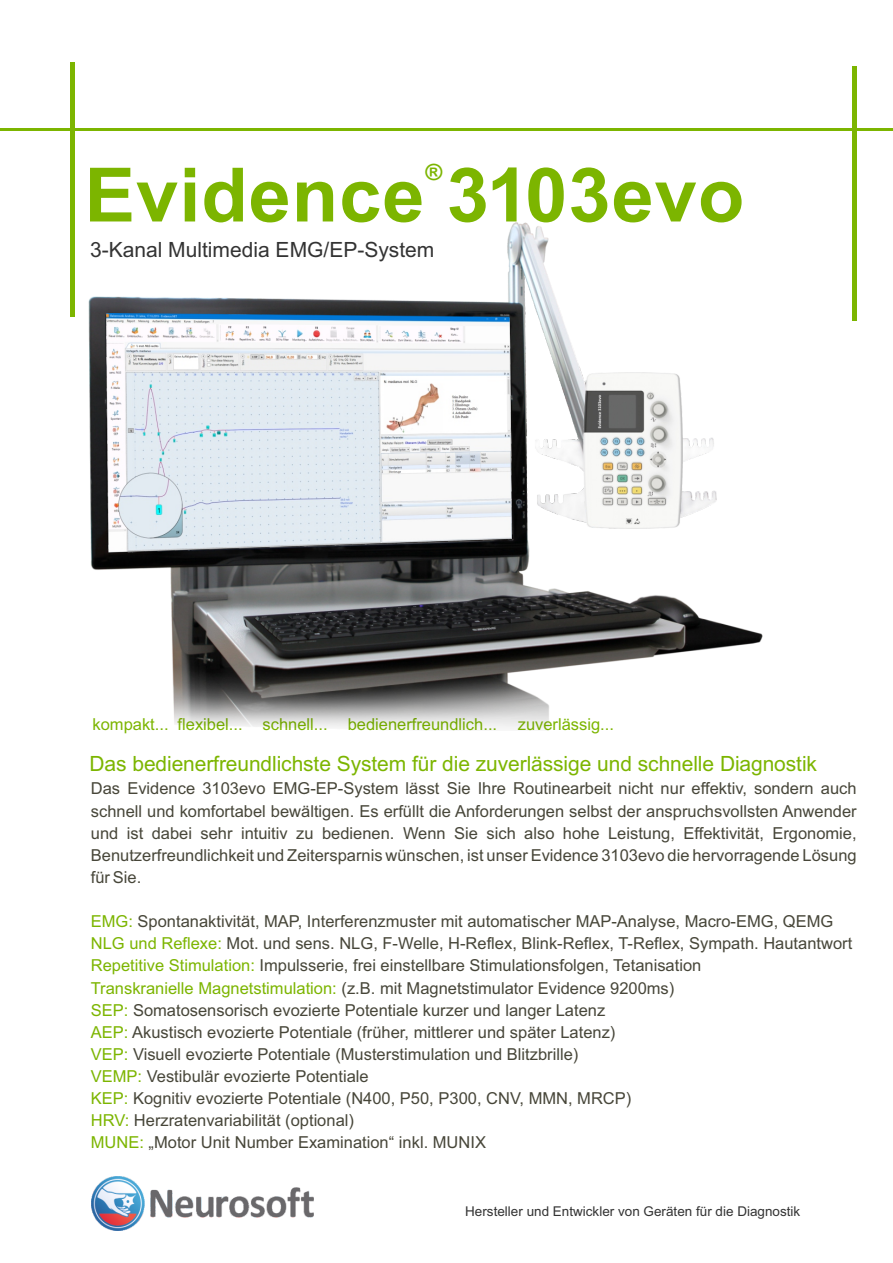
<style>
.page{position:relative;width:893px;height:1263px;background:#fff}
.page>*{position:absolute;margin:0;border:0;box-sizing:border-box;transform-origin:0 0}
.t1{font:700 75px "Arial";letter-spacing:.01em;color:#7cb500}
.t2{font:700 22.5px "Arial";color:#7cb500}
.t3{font:21px "Arial";letter-spacing:-.005em;color:#7cb500}
.t4{font:21px "Arial";color:#333}
.t5{font:16.5px/22px "Arial";color:#474639;text-align:justify}
.t6{font:16.5px "Arial";color:#7cb500}
.t7{font:13.5px "Arial";color:#333}
.s1{color:#7cb500}
</style>
<div class="page">
<div style="left:70px;top:62px;width:5px;height:255px;background:#7cb500"></div>
<hr style="left:853px;top:66px;width:4px;height:255px;background:#7cb500">
<hr style="left:0;top:128px;width:893px;height:2px;background:#7cb500">
<img style="left:92px;top:1177px;width:222px;height:53px">
<img style="left:88px;top:222px;width:674px;height:507px">
<img style="left:583px;top:372px;width:99px;height:157px">
<img style="left:107px;top:314px;width:405px;height:239px">
<h2 class="t2" style="left:425px;top:163px;width:18px">®</h2>
<h1 class="t1" style="left:84px;top:167px;width:661px">Evidence 3103evo</h1>
<p class="t4" style="left:90px;top:242px;width:346px">3-Kanal Multimedia EMG/EP-System</p>
<p class="t6" style="left:93px;top:718px;width:523px">kompakt... flexibel... schnell... bedienerfreundlich... zuverlässig...</p>
<p class="t3" style="left:90px;top:756px;width:729px">Das bedienerfreundlichste System für die zuverlässige und schnelle Diagnostik</p>
<p class="t5" style="left:91px;top:779px;width:767px">Das Evidence 3103evo EMG-EP-System lässt Sie Ihre Routinearbeit nicht nur effektiv, sondern auch schnell und komfortabel bewältigen. Es erfüllt die Anforderungen selbst der anspruchsvollsten Anwender und ist dabei sehr intuitiv zu bedienen. Wenn Sie sich also hohe Leistung, Effektivität, Ergonomie, Benutzerfreundlichkeit und Zeitersparnis wünschen, ist unser Evidence 3103evo die hervorragende Lösung für Sie.</p>
<p class="t5" style="left:91px;top:912px;width:744px"><span class="s1">EMG:</span> Spontanaktivität, MAP, Interferenzmuster mit automatischer MAP-Analyse, Macro-EMG, QEMG</p>
<p class="t5" style="left:91px;top:934px;width:763px"><span class="s1">NLG und Reflexe:</span> Mot. und sens. NLG, F-Welle, H-Reflex, Blink-Reflex, T-Reflex, Sympath. Hautantwort</p>
<p class="t5" style="left:91px;top:956px;width:612px"><span class="s1">Repetitive Stimulation:</span> Impulsserie, frei einstellbare Stimulationsfolgen, Tetanisation</p>
<p class="t5" style="left:91px;top:978px;width:585px"><span class="s1">Transkranielle Magnetstimulation:</span> (z.B. mit Magnetstimulator Evidence 9200ms)</p>
<p class="t5" style="left:91px;top:1000px;width:516px"><span class="s1">SEP:</span> Somatosensorisch evozierte Potentiale kurzer und langer Latenz</p>
<p class="t5" style="left:91px;top:1022px;width:526px"><span class="s1">AEP:</span> Akustisch evozierte Potentiale (früher, mittlerer und später Latenz)</p>
<p class="t5" style="left:91px;top:1044px;width:489px"><span class="s1">VEP:</span> Visuell evozierte Potentiale (Musterstimulation und Blitzbrille)</p>
<p class="t5" style="left:91px;top:1067px;width:279px"><span class="s1">VEMP:</span> Vestibulär evozierte Potentiale</p>
<p class="t5" style="left:91px;top:1111px;width:265px"><span class="s1">HRV:</span> Herzratenvariabilität (optional)</p>
<p class="t5" style="left:91px;top:1089px;width:542px"><span class="s1">KEP:</span> Kognitiv evozierte Potentiale (N400, P50, P300, CNV, MMN, MRCP)</p>
<p class="t5" style="left:91px;top:1133px;width:397px"><span class="s1">MUNE:</span> „Motor Unit Number Examination“ inkl. MUNIX</p>
<p class="t7" style="left:465px;top:1206px;width:337px">Hersteller und Entwickler von Geräten für die Diagnostik</p>
</div>
